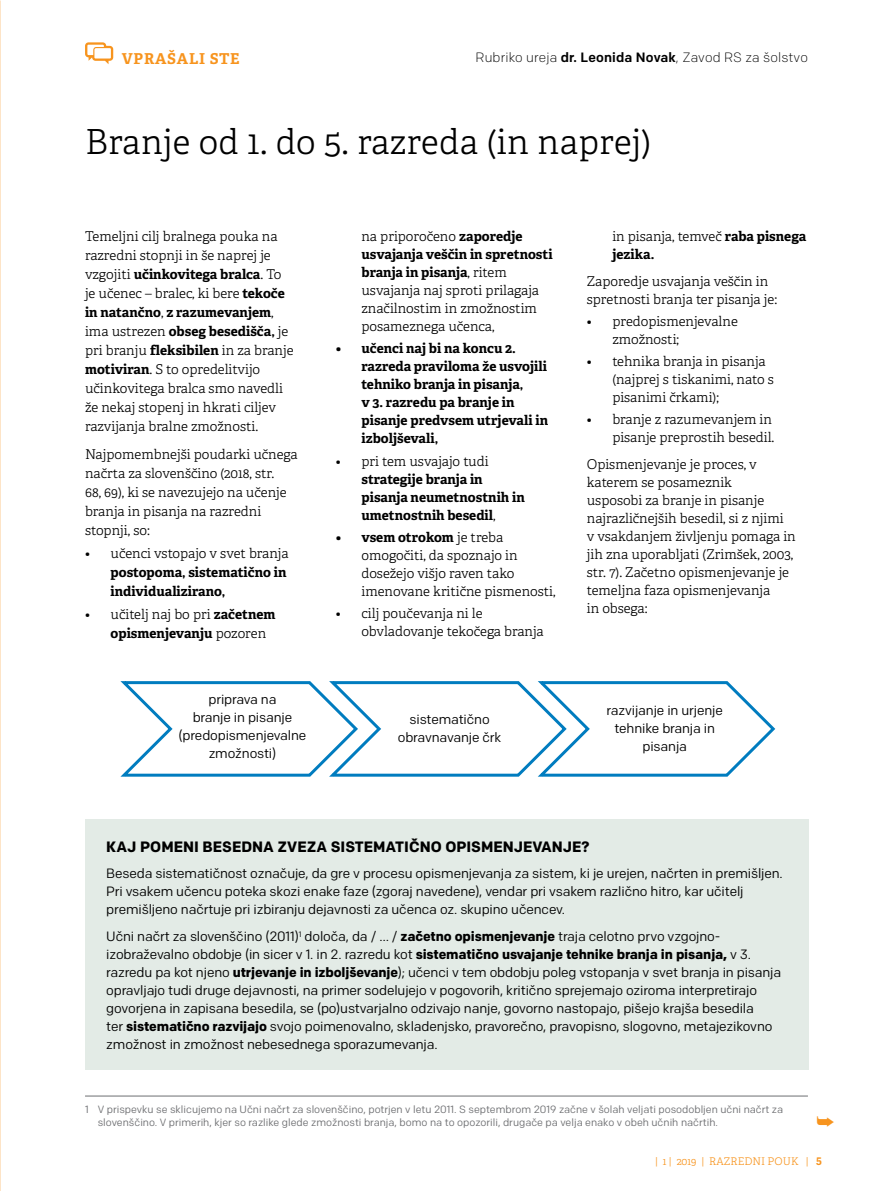
<style>
.page{position:relative;width:893px;height:1191px;background:#fff}
.page>*{position:absolute;margin:0;border:0;box-sizing:border-box;transform-origin:0 0}
.t1{font:300 34.5px "Adelle";letter-spacing:.005em;color:#000}
.t2{font:700 15px "Chrono";color:#000}
.t3{font:700 15px "Adelle";letter-spacing:.05em;color:#f7941e}
.t4{font:300 13.5px/18px "Adelle";color:#000}
.t5{font:13.5px/18px "Chrono";letter-spacing:-.01em;color:#000;text-align:center}
.t6{font:700 13.5px/18px "Adelle";color:#000}
.t7{font:300 13.5px "Chrono";letter-spacing:.01em;color:#000}
.t8{font:10.5px/12.6px "Chrono";color:#6d6e71}
.t9{font:300 10.5px "Adelle";color:#f7941e}
.s1{font-weight:500}
.s2{font-weight:700}
.s3{font-weight:300}
.s4{font-family:"Adelle Sans";font-weight:700}
</style>
<div class="page">
<svg style="left:85px;top:42px;width:28px;height:22px"></svg>
<div style="left:85px;top:819px;width:724px;height:251px;background:#e3ebe6"></div>
<svg style="left:120px;top:681px;width:656px;height:96px"></svg>
<hr style="left:85px;top:1095px;width:723px;height:1px;background:#6d6e71">
<p class="t3" style="left:122px;top:49px;width:119px">vprašali ste</p>
<p class="t7" style="left:476px;top:49px;width:334px">Rubriko ureja <span class="s1">dr. Leonida Novak</span>, Zavod RS za šolstvo</p>
<h1 class="t1" style="left:85px;top:121px;width:567px">Branje od 1. do 5. razreda (in naprej)</h1>
<p class="t4" style="left:85px;top:227px;width:210px;line-height:19px">Temeljni cilj bralnega pouka na razredni stopnji in še naprej je vzgojiti <span class="s2">učinkovitega bralca</span>. To je učenec – bralec, ki bere <span class="s2">tekoče in natančno</span>, <span class="s2">z razumevanjem</span>, ima ustrezen <span class="s2">obseg besedišča,</span> je pri branju <span class="s2">fleksibilen</span> in za branje <span class="s2">motiviran</span>. S to opredelitvijo učinkovitega bralca smo navedli že nekaj stopenj in hkrati ciljev razvijanja bralne zmožnosti.</p>
<p class="t4" style="left:85px;top:444px;width:214px;line-height:19px">Najpomembnejši poudarki učnega načrta za slovenščino (2018, str.<br>68, 69), ki se navezujejo na učenje branja in pisanja na razredni stopnji, so:</p>
<p class="t4" style="left:85px;top:544px;width:205px">• učenci vstopajo v svet branja</p>
<p class="t6" style="left:111px;top:562px;width:177px;line-height:19px">postopoma, sistematično in individualizirano,</p>
<p class="t4" style="left:111px;top:605px;width:167px;line-height:19px;text-indent:-26px">• učitelj naj bo pri <span class="s2">začetnem opismenjevanju</span> pozoren</p>
<p class="t5" style="left:179px;top:690px;width:129px">priprava na<br>branje in pisanje (predopismenjevalne zmožnosti)</p>
<p class="t4" style="left:361px;top:227px;width:193px">na priporočeno <span class="s2">zaporedje usvajanja veščin in spretnosti branja in pisanja</span>, ritem usvajanja naj sproti prilagaja značilnostim in zmožnostim posameznega učenca,</p>
<p class="t6" style="left:361px;top:340px;width:188px;text-indent:-26px">• učenci naj bi na koncu 2. razreda praviloma že usvojili tehniko branja in pisanja,<br>v 3. razredu pa branje in pisanje predvsem utrjevali in izboljševali,</p>
<p class="t4" style="left:336px;top:452px;width:154px">• pri tem usvajajo tudi</p>
<p class="t6" style="left:361px;top:470px;width:165px">strategije branja in pisanja neumetnostnih in umetnostnih besedil<span class="s3">,</span></p>
<p class="t4" style="left:361px;top:528px;width:196px;text-indent:-26px"><span class="s2">• vsem otrokom</span> je treba omogočiti, da spoznajo in dosežejo višjo raven tako imenovane kritične pismenosti,</p>
<p class="t4" style="left:361px;top:604px;width:184px;text-indent:-26px">• cilj poučevanja ni le obvladovanje tekočega branja</p>
<p class="t6" style="left:612px;top:227px;width:195px"><span class="s3">in pisanja, temveč</span> raba pisnega jezika.</p>
<p class="t4" style="left:587px;top:272px;width:192px">Zaporedje usvajanja veščin in spretnosti branja ter pisanja je:</p>
<p class="t4" style="left:612px;top:312px;width:127px;text-indent:-26px">• predopismenjevalne zmožnosti;</p>
<p class="t4" style="left:612px;top:353px;width:163px;text-indent:-26px">• tehnika branja in pisanja (najprej s tiskanimi, nato s pisanimi črkami);</p>
<p class="t4" style="left:587px;top:411px;width:189px;text-align:right">• branje z razumevanjem in pisanje preprostih besedil.</p>
<p class="t4" style="left:587px;top:455px;width:210px">Opismenjevanje je proces, v katerem se posameznik<br>usposobi za branje in pisanje najrazličnejših besedil, si z njimi<br>v vsakdanjem življenju pomaga in jih zna uporabljati (Zrimšek, 2003, str. 7). Začetno opismenjevanje je temeljna faza opismenjevanja<br>in obsega:</p>
<p class="t5" style="left:398px;top:709px;width:105px">sistematično obravnavanje črk</p>
<p class="t5" style="left:607px;top:700px;width:118px">razvijanje in urjenje tehnike branja in pisanja</p>
<p class="t2" style="left:106px;top:837px;width:485px">Kaj pomeni besedna zveza sistematično opismenjevanje?</p>
<p class="t5" style="left:106px;top:864px;width:678px;text-align:left">Beseda sistematičnost označuje, da gre v procesu opismenjevanja za sistem, ki je urejen, načrten in premišljen.<br>Pri vsakem učencu poteka skozi enake faze (zgoraj navedene), vendar pri vsakem različno hitro, kar učitelj premišljeno načrtuje pri izbiranju dejavnosti za učenca oz. skupino učencev.</p>
<p class="t5" style="left:106px;top:927px;width:676px;text-align:left">Učni načrt za slovenščino (2011)<sup>1</sup> določa, da / … / <span class="s2">začetno opismenjevanje</span> traja celotno prvo vzgojno&shy;izobraževalno obdobje (in sicer v 1. in 2. razredu kot <span class="s2">sistematično usvajanje tehnike branja in pisanja,</span> v 3. razredu pa kot njeno <span class="s2">utrjevanje in izboljševanje</span>); učenci v tem obdobju poleg vstopanja v svet branja in pisanja opravljajo tudi druge dejavnosti, na primer sodelujejo v pogovorih, kritično sprejemajo oziroma interpretirajo govorjena in zapisana besedila, se (po)ustvarjalno odzivajo nanje, govorno nastopajo, pišejo krajša besedila<br>ter <span class="s2">sistematično razvijajo</span> svojo poimenovalno, skladenjsko, pravorečno, pravopisno, slogovno, metajezikovno zmožnost in zmožnost nebesednega sporazumevanja.</p>
<p class="t8" style="left:98px;top:1103px;width:687px;text-indent:-13px">1 V prispevku se sklicujemo na Učni načrt za slovenščino, potrjen v letu 2011. S septembrom 2019 začne v šolah veljati posodobljen učni načrt za slovenščino. V primerih, kjer so razlike glede zmožnosti branja, bomo na to opozorili, drugače pa velja enako v obeh učnih načrtih.</p>
<p class="t9" style="left:655px;top:1154px;width:169px">| 1 | 2019 | RAZREDNI POUK | <span class="s4">5</span></p>
</div>
